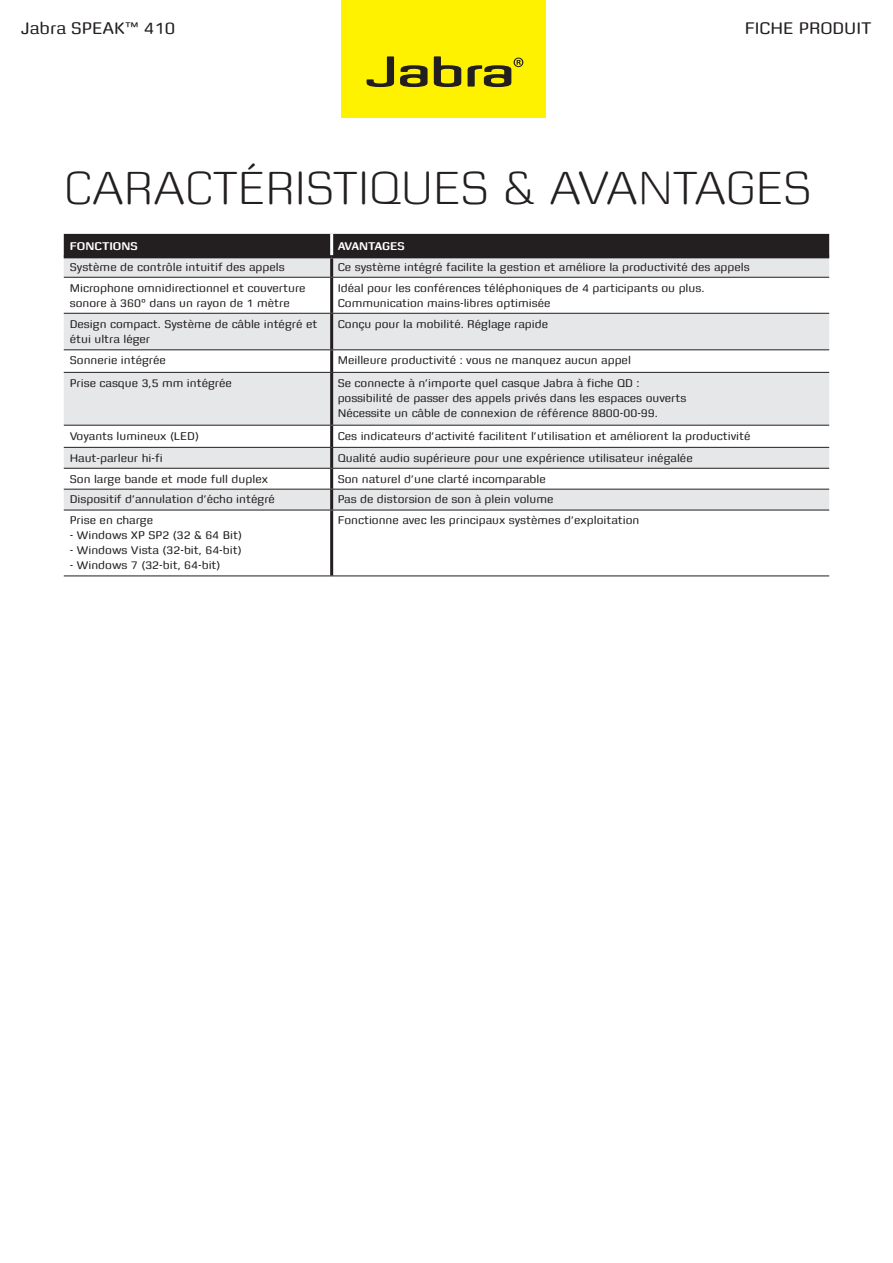
<style>
.page{position:relative;width:893px;height:1263px;background:#fff}
.page>*{position:absolute;margin:0;border:0;box-sizing:border-box;transform-origin:0 0}
.t1{font:300 49.5px "Zetta Round";color:#231f20}
.t2{font:18px "Zetta Round";color:#231f20}
.t3{font:12px/15px "Zetta Round";color:#231f20}
.t4{font:700 12px "Zetta Round";color:#fff}
</style>
<div class="page">
<div style="left:64px;top:234px;width:765px;height:21px;background:#231f20"></div>
<svg style="left:64px;top:258px;width:765px;height:252px;fill:#e6e7e8"></svg>
<hr style="left:330px;top:278px;width:3px;height:35px;background:#231f20">
<hr style="left:330px;top:314px;width:3px;height:35px;background:#231f20">
<hr style="left:330px;top:350px;width:3px;height:22px;background:#231f20">
<hr style="left:330px;top:373px;width:3px;height:52px;background:#231f20">
<hr style="left:330px;top:426px;width:3px;height:21px;background:#231f20">
<hr style="left:330px;top:448px;width:3px;height:20px;background:#231f20">
<hr style="left:330px;top:469px;width:3px;height:20px;background:#231f20">
<hr style="left:330px;top:489px;width:3px;height:21px;background:#231f20">
<hr style="left:330px;top:510px;width:3px;height:65px;background:#231f20">
<hr style="left:64px;top:277px;width:268px;height:1px;background:#231f20">
<hr style="left:64px;top:313px;width:268px;height:1px;background:#231f20">
<hr style="left:64px;top:349px;width:268px;height:1px;background:#231f20">
<hr style="left:64px;top:372px;width:268px;height:1px;background:#231f20">
<hr style="left:64px;top:425px;width:268px;height:1px;background:#231f20">
<hr style="left:64px;top:447px;width:268px;height:1px;background:#231f20">
<hr style="left:64px;top:468px;width:268px;height:1px;background:#231f20">
<hr style="left:64px;top:489px;width:268px;height:1px;background:#231f20">
<hr style="left:64px;top:510px;width:268px;height:1px;background:#231f20">
<hr style="left:64px;top:575px;width:268px;height:1px;background:#231f20">
<hr style="left:332px;top:277px;width:497px;height:1px;background:#231f20">
<hr style="left:332px;top:313px;width:497px;height:1px;background:#231f20">
<hr style="left:332px;top:349px;width:497px;height:1px;background:#231f20">
<hr style="left:332px;top:372px;width:497px;height:1px;background:#231f20">
<hr style="left:332px;top:425px;width:497px;height:1px;background:#231f20">
<hr style="left:332px;top:447px;width:497px;height:1px;background:#231f20">
<hr style="left:332px;top:468px;width:497px;height:1px;background:#231f20">
<hr style="left:332px;top:489px;width:497px;height:1px;background:#231f20">
<hr style="left:332px;top:510px;width:497px;height:1px;background:#231f20">
<hr style="left:332px;top:575px;width:497px;height:1px;background:#231f20">
<hr style="left:330px;top:234px;width:3px;height:21px;background:#fff">
<hr style="left:64px;top:255px;width:268px;height:3px;background:#231f20">
<hr style="left:332px;top:255px;width:497px;height:3px;background:#231f20">
<hr style="left:330px;top:258px;width:3px;height:19px;background:#231f20">
<div style="left:347px;top:0;width:199px;height:118px;background:#fff200"></div>
<div style="left:341px;top:0;width:200px;height:118px;background:#fff200"></div>
<svg style="left:367px;top:56px;width:157px;height:31px"></svg>
<h2 class="t2" style="left:21px;top:21px;width:155px">Jabra SPEAK™ 410</h2>
<h2 class="t2" style="left:745px;top:21px;width:128px">FICHE PRoDuIt</h2>
<h1 class="t1" style="left:64px;top:171px;width:749px">CARACTÉRISTIQUES &amp; AVANTAGES</h1>
<p class="t4" style="left:70px;top:238px;width:69px">FONCTIONS</p>
<p class="t4" style="left:338px;top:238px;width:68px">AVANTAGES</p>
<p class="t3" style="left:70px;top:261px;width:216px">Système de contrôle intuitif des appels</p>
<p class="t3" style="left:338px;top:261px;width:413px">Ce système intégré facilite la gestion et améliore la productivité des appels</p>
<p class="t3" style="left:70px;top:281px;width:237px">Microphone omnidirectionnel et couverture sonore à 360° dans un rayon de 1 mètre</p>
<p class="t3" style="left:338px;top:281px;width:368px">Idéal pour les conférences téléphoniques de 4 participants ou plus.<br>Communication mains-libres optimisée</p>
<p class="t3" style="left:70px;top:317px;width:249px">Design compact. Système de câble intégré et étui ultra léger</p>
<p class="t3" style="left:338px;top:317px;width:212px">Conçu pour la mobilité. Réglage rapide</p>
<p class="t3" style="left:70px;top:354px;width:98px">Sonnerie intégrée</p>
<p class="t3" style="left:338px;top:354px;width:295px">Meilleure productivité : vous ne manquez aucun appel</p>
<p class="t3" style="left:70px;top:376px;width:164px">Prise casque 3,5 mm intégrée</p>
<p class="t3" style="left:338px;top:376px;width:350px">Se connecte à n’importe quel casque Jabra à fiche QD : possibilité de passer des appels privés dans les espaces ouverts<br>Nécessite un câble de connexion de référence 8800-00-99.</p>
<p class="t3" style="left:70px;top:429px;width:131px">Voyants lumineux (LED)</p>
<p class="t3" style="left:338px;top:429px;width:414px">Ces indicateurs d’activité facilitent l’utilisation et améliorent la productivité</p>
<p class="t3" style="left:70px;top:451px;width:94px">Haut-parleur hi-fi</p>
<p class="t3" style="left:338px;top:451px;width:357px">Qualité audio supérieure pour une expérience utilisateur inégalée</p>
<p class="t3" style="left:70px;top:472px;width:200px">Son large bande et mode full duplex</p>
<p class="t3" style="left:338px;top:472px;width:210px">Son naturel d’une clarté incomparable</p>
<p class="t3" style="left:70px;top:493px;width:207px">Dispositif d’annulation d’écho intégré</p>
<p class="t3" style="left:338px;top:493px;width:217px">Pas de distorsion de son à plein volume</p>
<p class="t3" style="left:70px;top:514px;width:85px">Prise en charge</p>
<p class="t3" style="left:70px;top:529px;width:174px">- Windows XP SP2 (32 &amp; 64 Bit)</p>
<p class="t3" style="left:70px;top:544px;width:173px">- Windows Vista (32-bit, 64-bit)</p>
<p class="t3" style="left:70px;top:559px;width:152px">- Windows 7 (32-bit, 64-bit)</p>
<p class="t3" style="left:338px;top:514px;width:303px">Fonctionne avec les principaux systèmes d’exploitation</p>
</div>
